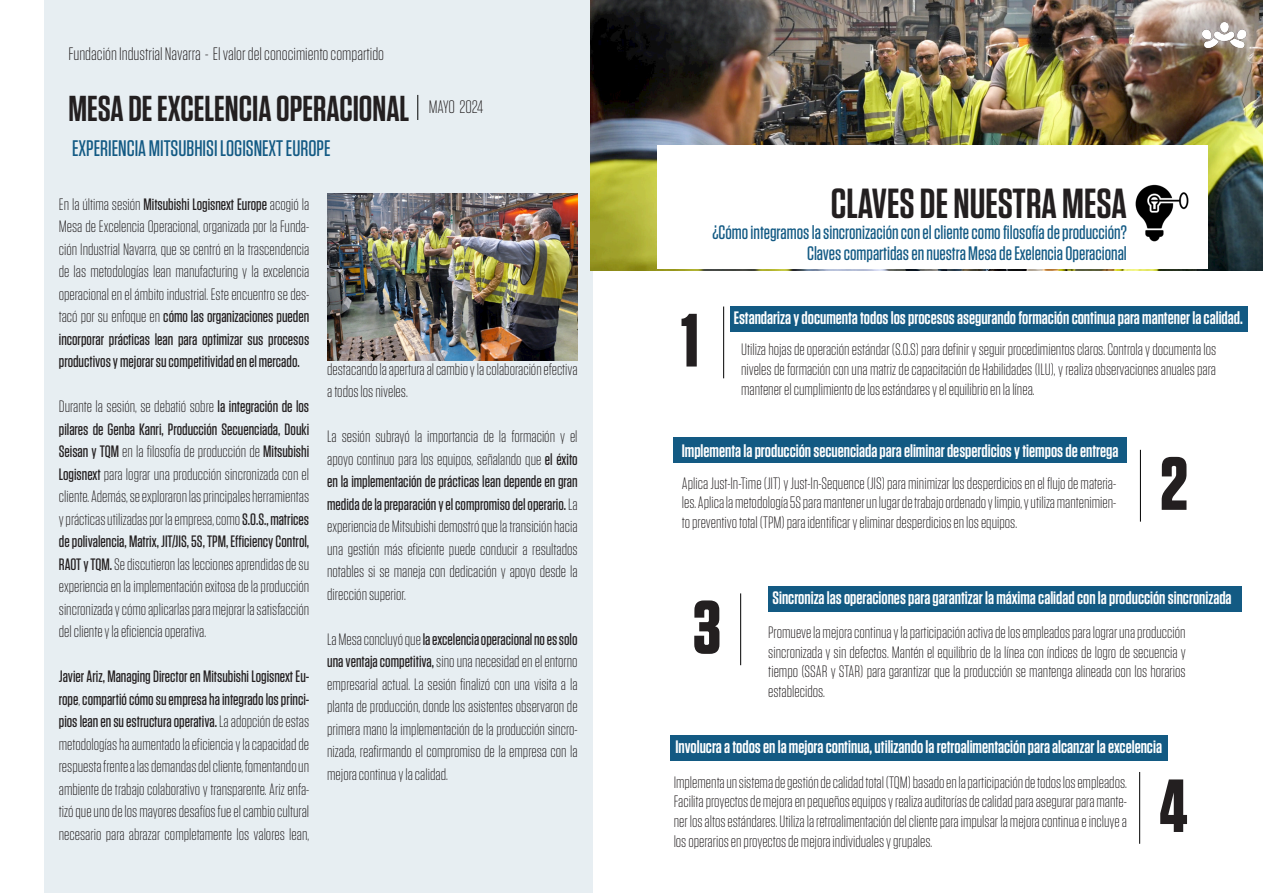
<style>
.page{position:relative;width:1263px;height:893px;background:#fff}
.page>*{position:absolute;margin:0;border:0;box-sizing:border-box;transform-origin:0 0}
.t1{font:700 75px "Tungsten";color:#231f20}
.t2{font:600 42px "Tungsten";color:#231f20}
.t3{font:600 36px "Tungsten";color:#231f20}
.t4{font:500 22.5px "Tungsten";color:#135a84}
.t5{font:500 19.5px/21px "Tungsten";color:#135a84;text-align:right}
.t6{font:600 18px "Tungsten";color:#fff}
.t7{font:300 18px "Tungsten";color:#231f20}
.t8{font:300 16.5px/22.5px "Tungsten";color:#231f20;text-align:justify}
.s1{font-weight:500}
</style>
<div class="page">
<div style="left:44px;top:0;width:548px;height:893px;background:#e7eef2"></div>
<img style="left:590px;top:0;width:673px;height:271px">
<div style="left:657px;top:145px;width:550px;height:124px;background:#fff"></div>
<div style="left:674px;top:437px;width:453px;height:26px;background:#135a83"></div>
<hr style="left:723px;top:307px;width:1px;height:71px;background:#000">
<div style="left:730px;top:307px;width:517px;height:25px;background:#135a83"></div>
<div style="left:768px;top:586px;width:474px;height:26px;background:#135a83"></div>
<hr style="left:1140px;top:450px;width:1px;height:72px;background:#000">
<hr style="left:740px;top:593px;width:1px;height:72px;background:#000">
<div style="left:670px;top:735px;width:497px;height:26px;background:#135a83"></div>
<hr style="left:1139px;top:772px;width:1px;height:72px;background:#000">
<img style="left:1135px;top:185px;width:54px;height:57px">
<img style="left:1202px;top:23px;width:45px;height:24px">
<img style="left:327px;top:193px;width:251px;height:167px">
<svg style="left:417px;top:95px;width:1px;height:25px"></svg>
<p class="t7" style="left:68px;top:45px;width:317px">Fundación Industrial Navarra - El valor del conocimiento compartido</p>
<p class="t3" style="left:68px;top:90px;width:342px">MESA DE EXCELENCIA OPERACIONAL</p>
<p class="t4" style="left:72px;top:137px;width:260px">EXPERIENCIA MITSUBHISI LOGISNEXT EUROPE</p>
<p class="t7" style="left:429px;top:98px;width:56px">MAYO 2024</p>
<p class="t8" style="left:59px;top:193px;width:252px">En la última sesión <span class="s1">Mitsubishi Logisnext Europe</span> acogió la Mesa de Excelencia Operacional, organizada por la Funda&shy;ción Industrial Navarra, que se centró en la trascendencia de las metodologías lean manufacturing y la excelencia operacional en el ámbito industrial. Este encuentro se des&shy;tacó por su enfoque en <span class="s1">cómo las organizaciones pueden incorporar prácticas lean para optimizar sus procesos productivos y mejorar su competitividad en el mercado.</span></p>
<p class="t8" style="left:59px;top:395px;width:252px">Durante la sesión, se debatió sobre <span class="s1">la integración de los pilares de Genba Kanri, Producción Secuenciada, Douki Seisan y TQM</span> en la filosofía de producción de <span class="s1">Mitsubishi Logisnext</span> para lograr una producción sincronizada con el cliente. Además, se exploraron las principales herramientas y prácticas utilizadas por la empresa, como <span class="s1">S.O.S., matrices de polivalencia, Matrix, JIT/JIS, 5S, TPM, Efficiency Control, RAOT y TQM.</span> Se discutieron las lecciones aprendidas de su experiencia en la implementación exitosa de la producción sincronizada y cómo aplicarlas para mejorar la satisfacción del cliente y la eficiencia operativa.</p>
<p class="t8" style="left:59px;top:665px;width:252px"><span class="s1">Javier Ariz, Managing Director en Mitsubishi Logisnext Eu&shy;rope</span>, <span class="s1">compartió cómo su empresa ha integrado los princi&shy;pios lean en su estructura operativa.</span> La adopción de estas metodologías ha aumentado la eficiencia y la capacidad de respuesta frente a las demandas del cliente, fomentando un ambiente de trabajo colaborativo y transparente. Ariz enfa&shy;tizó que uno de los mayores desafíos fue el cambio cultural necesario para abrazar completamente los valores lean,</p>
<p class="t8" style="left:327px;top:358px;width:252px">destacando la apertura al cambio y la colaboración efectiva a todos los niveles.</p>
<p class="t8" style="left:327px;top:425px;width:252px">La sesión subrayó la importancia de la formación y el apoyo continuo para los equipos, señalando que <span class="s1">el éxito en la implementación de prácticas lean depende en gran medida de la preparación y el compromiso del operario.</span> La experiencia de Mitsubishi demostró que la transición hacia una gestión más eficiente puede conducir a resultados notables si se maneja con dedicación y apoyo desde la dirección superior.</p>
<p class="t8" style="left:327px;top:628px;width:252px">La Mesa concluyó que <span class="s1">la excelencia operacional no es solo una ventaja competitiva,</span> sino una necesidad en el entorno empresarial actual. La sesión finalizó con una visita a la planta de producción, donde los asistentes observaron de primera mano la implementación de la producción sincro&shy;nizada, reafirmando el compromiso de la empresa con la mejora continua y la calidad.</p>
<p class="t2" style="left:831px;top:181px;width:298px">CLAVES DE NUESTRA MESA</p>
<p class="t5" style="left:712px;top:222px;width:416px">¿Cómo integramos la sincronización con el cliente como filosofía de producción?<br>Claves compartidas en nuestra Mesa de Exelencia Operacional</p>
<p class="t1" style="left:681px;top:300px;width:19px">1</p>
<p class="t6" style="left:734px;top:309px;width:511px">Estandariza y documenta todos los procesos asegurando formación continua para mantener la calidad.</p>
<p class="t8" style="left:741px;top:340px;width:477px;line-height:19.8px">Utiliza hojas de operación estándar (S.O.S) para definir y seguir procedimientos claros. Controla y documenta los niveles de formación con una matriz de capacitación de Habilidades (ILU), y realiza observaciones anuales para mantener el cumplimiento de los estándares y el equilibrio en la línea.</p>
<p class="t6" style="left:682px;top:441px;width:438px">Implementa la producción secuenciada para eliminar desperdicios y tiempos de entrega</p>
<p class="t8" style="left:682px;top:473px;width:436px;line-height:19.8px">Aplica Just-In-Time (JIT) y Just-In-Sequence (JIS) para minimizar los desperdicios en el flujo de materia&shy;les. Aplica la metodología 5S para mantener un lugar de trabajo ordenado y limpio, y utiliza mantenimien&shy;to preventivo total (TPM) para identificar y eliminar desperdicios en los equipos.</p>
<p class="t1" style="left:1160px;top:444px;width:29px">2</p>
<p class="t1" style="left:693px;top:587px;width:29px">3</p>
<p class="t6" style="left:772px;top:588px;width:461px">Sincroniza las operaciones para garantizar la máxima calidad con la producción sincronizada</p>
<p class="t8" style="left:768px;top:622px;width:419px;line-height:19.8px">Promueve la mejora continua y la participación activa de los empleados para lograr una producción sincronizada y sin defectos. Mantén el equilibrio de la línea con índices de logro de secuencia y tiempo (SSAR y STAR) para garantizar que la producción se mantenga alineada con los horarios establecidos.</p>
<p class="t6" style="left:675px;top:737px;width:488px">Involucra a todos en la mejora continua, utilizando la retroalimentación para alcanzar la excelencia</p>
<p class="t1" style="left:1159px;top:766px;width:29px">4</p>
<p class="t8" style="left:674px;top:772px;width:455px;line-height:19.8px">Implementa un sistema de gestión de calidad total (TQM) basado en la participación de todos los empleados.<br>Facilita proyectos de mejora en pequeños equipos y realiza auditorías de calidad para asegurar para mante&shy;ner los altos estándares. Utiliza la retroalimentación del cliente para impulsar la mejora continua e incluye a los operarios en proyectos de mejora individuales y grupales.</p>
</div>
